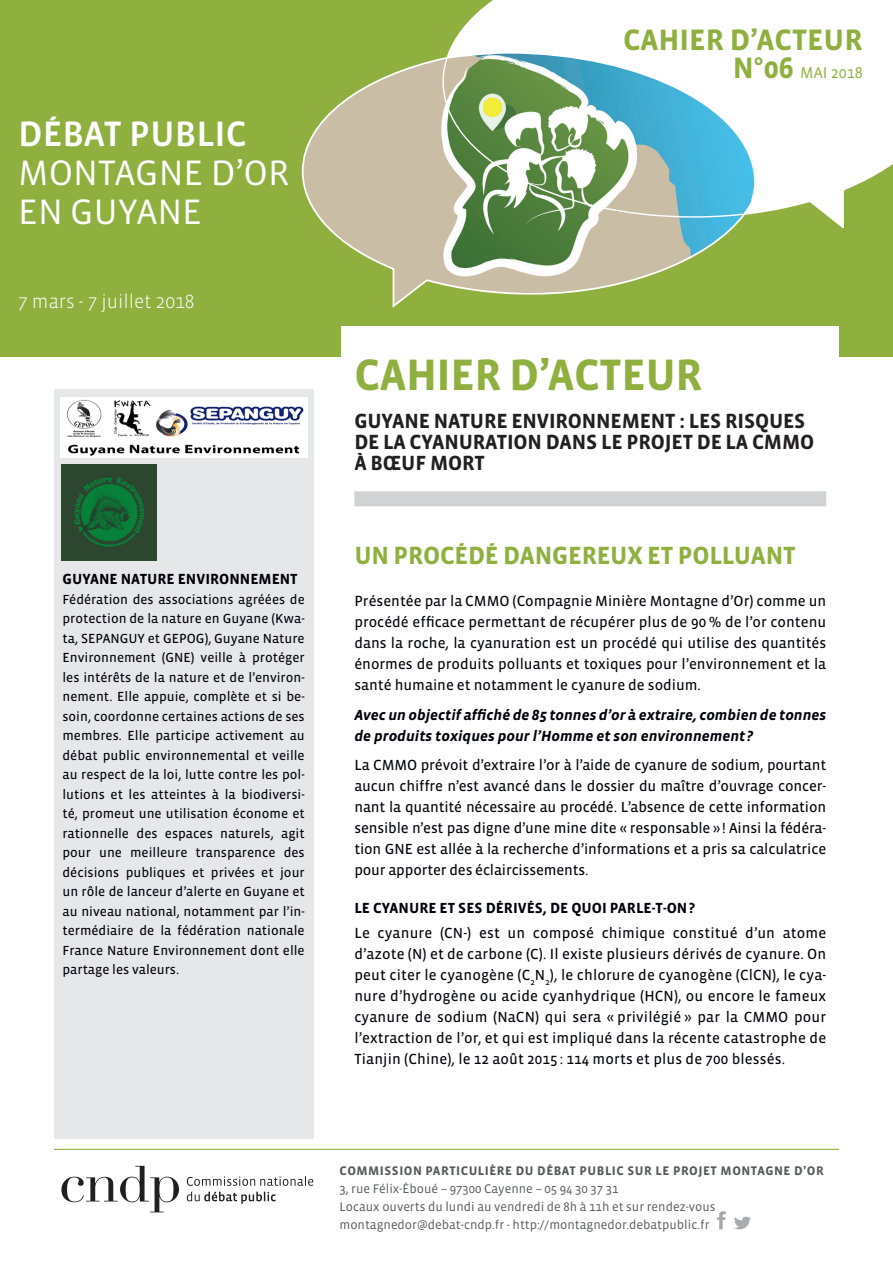
<style>
.page{position:relative;width:893px;height:1263px;background:#fff}
.page>*{position:absolute;margin:0;border:0;box-sizing:border-box;transform-origin:0 0}
.TXT_COURANT{font:700 45px "Vista Sans";letter-spacing:-.01em;color:#8faf3e}
.t1{font:36.15px/39px "Vista Sans";color:#fff}
.t2{font:36.15px "Vista Sans Med";color:#fff}
.t3{font:700 30.3px "Vista Sans";color:#8faf3e}
.TITRE{font:700 25.5px "Vista Sans";letter-spacing:-.01em;color:#8faf3e}
.TXT_COURANT-2{font:700 21px/21px "Vista Sans";letter-spacing:-.01em;color:#231f20}
.t4{font:300 19.5px "Vista Sans";color:#fff}
.t5{font:16.05px "Vista Sans";color:#8faf3e}
.Contenu_de_cadre{font:15px/21px "Vista Sans Reg";letter-spacing:.01em;color:#00000a;text-align:justify}
.Texte_courant_-_Amar{font:15px/21px "Vista Sans Reg";letter-spacing:-.01em;color:#00000a;text-align:justify}
.Corps{font:15px/21px "Vista Sans Reg";color:#00000a;text-align:justify}
.Corps-2{font:italic 700 15px/21px "Vista Sans";color:#00000a}
.Corps-3{font:700 15px "Vista Sans";color:#00000a}
.Normal__Web{font:700 15px "Vista Sans";color:#00000a}
.Normal__Web-2{font:13.5px/19.5px "Vista Sans Reg";color:#00000a;text-align:justify}
.t6{font:12.75px "Vista Sans";color:#57585a}
.t7{font:700 12.75px "Vista Sans";letter-spacing:.04em;color:#57585a}
.s1{font-weight:700;font-size:30.3px}
</style>
<div class="page">
<div style="left:0;top:0;width:893px;height:357px;background:#8faf3e"></div>
<svg style="left:301px;top:58px;width:430px;height:250px"></svg>
<svg style="left:442px;top:0;width:451px;height:230px;background:#bed6c8"></svg>
<div style="left:54px;top:389px;width:259px;height:750px;background:#e6e7e9"></div>
<div style="left:342px;top:326px;width:497px;height:794px;background:#fff"></div>
<div style="left:354px;top:491px;width:472px;height:15px;background:#d1d2d4"></div>
<svg style="left:717px;top:1211px;width:9px;height:18px"></svg>
<svg style="left:734px;top:1216px;width:17px;height:13px"></svg>
<svg style="left:187px;top:1176px;width:126px;height:28px"></svg>
<svg style="left:61px;top:1166px;width:118px;height:46px"></svg>
<hr style="left:54px;top:1149px;width:785px;height:1px;background:#8faf3e">
<img style="left:60px;top:398px;width:247px;height:59px">
<img style="left:61px;top:465px;width:96px;height:95px">
<p class="t2" style="left:18px;top:115px;width:230px">DÉBAT PUBLIC</p>
<p class="t1" style="left:18px;top:154px;width:273px">MONTAGNE D’OR<br>EN GUYANE</p>
<p class="t4" style="left:18px;top:291px;width:178px">7 mars - 7 juillet 2018</p>
<p class="Normal__Web" style="left:63px;top:572px;width:237px">GUYANE NATURE ENVIRONNEMENT</p>
<p class="Normal__Web-2" style="left:63px;top:590px;width:244px">Fédération des associations agréées de protection de la nature en Guyane (Kwa&shy;ta, SEPANGUY et GEPOG), Guyane Nature Environnement (GNE) veille à protéger les intérêts de la nature et de l’environ&shy;nement. Elle appuie, complète et si be&shy;soin, coordonne certaines actions de ses membres. Elle participe activement au débat public environnemental et veille au respect de la loi, lutte contre les pol&shy;lutions et les atteintes à la biodiversi&shy;té, promeut une utilisation économe et rationnelle des espaces naturels, agit pour une meilleure transparence des décisions publiques et privées et jour un rôle de lanceur d’alerte en Guyane et au niveau national, notamment par l’in&shy;termédiaire de la fédération nationale France Nature Environnement dont elle partage les valeurs.</p>
<p class="t3" style="left:623px;top:24px;width:241px">CAHIER D’ACTEUR</p>
<p class="t5" style="left:733px;top:64px;width:131px"><span class="s1">N°06</span> MAI 2018</p>
<p class="TXT_COURANT" style="left:354px;top:352px;width:350px">CAHIER D’ACTEUR</p>
<p class="TXT_COURANT-2" style="left:354px;top:411px;width:461px">GUYANE NATURE ENVIRONNEMENT : LES RISQUES<br>DE LA CYANURATION DANS LE PROJET DE LA CMMO<br>À BŒUF MORT</p>
<p class="TITRE" style="left:354px;top:542px;width:443px">UN PROCÉDÉ DANGEREUX ET POLLUANT</p>
<p class="Corps" style="left:354px;top:591px;width:473px">Présentée par la CMMO (Compagnie Minière Montagne d’Or) comme un procédé efficace permettant de récupérer plus de 90 % de l’or contenu dans la roche, la cyanuration est un procédé qui utilise des quantités énormes de produits polluants et toxiques pour l’environnement et la santé humaine et notamment le cyanure de sodium.</p>
<p class="Corps-2" style="left:354px;top:704px;width:473px">Avec un objectif affiché de 85 tonnes d’or à extraire, combien de tonnes de produits toxiques pour l’Homme et son environnement ?</p>
<p class="Texte_courant_-_Amar" style="left:354px;top:755px;width:473px">La CMMO prévoit d’extraire l’or à l’aide de cyanure de sodium, pourtant aucun chiffre n’est avancé dans le dossier du maître d’ouvrage concer&shy;nant la quantité nécessaire au procédé. L’absence de cette information sensible n’est pas digne d’une mine dite « responsable »! Ainsi la fédéra&shy;tion GNE est allée à la recherche d’informations et a pris sa calculatrice pour apporter des éclaircissements.</p>
<p class="Corps-3" style="left:354px;top:900px;width:342px">LE CYANURE ET SES DÉRIVÉS, DE QUOI PARLE-T-ON?</p>
<p class="Contenu_de_cadre" style="left:354px;top:923px;width:473px">Le cyanure (CN-) est un composé chimique constitué d’un atome d’azote (N) et de carbone (C). Il existe plusieurs dérivés de cyanure. On peut citer le cyanogène (C<sub>2</sub>N<sub>2</sub>), le chlorure de cyanogène (ClCN), le cya&shy;nure d’hydrogène ou acide cyanhydrique (HCN), ou encore le fameux cyanure de sodium (NaCN) qui sera « privilégié » par la CMMO pour l’extraction de l’or, et qui est impliqué dans la récente catastrophe de Tianjin (Chine), le 12 août 2015 : 114 morts et plus de 700 blessés.</p>
<p class="t7" style="left:339px;top:1164px;width:486px">COMMISSION PARTICULIÈRE DU DÉBAT PUBLIC SUR LE PROJET MONTAGNE D’OR</p>
<p class="t6" style="left:339px;top:1182px;width:281px">3, rue Félix-Éboué – 97300 Cayenne – 05 94 30 37 31</p>
<p class="t6" style="left:339px;top:1200px;width:378px">Locaux ouverts du lundi au vendredi de 8h à 11h et sur rendez-vous</p>
<p class="t6" style="left:339px;top:1218px;width:372px">montagnedor@debat-cndp.fr - http://montagnedor.debatpublic.fr</p>
</div>
